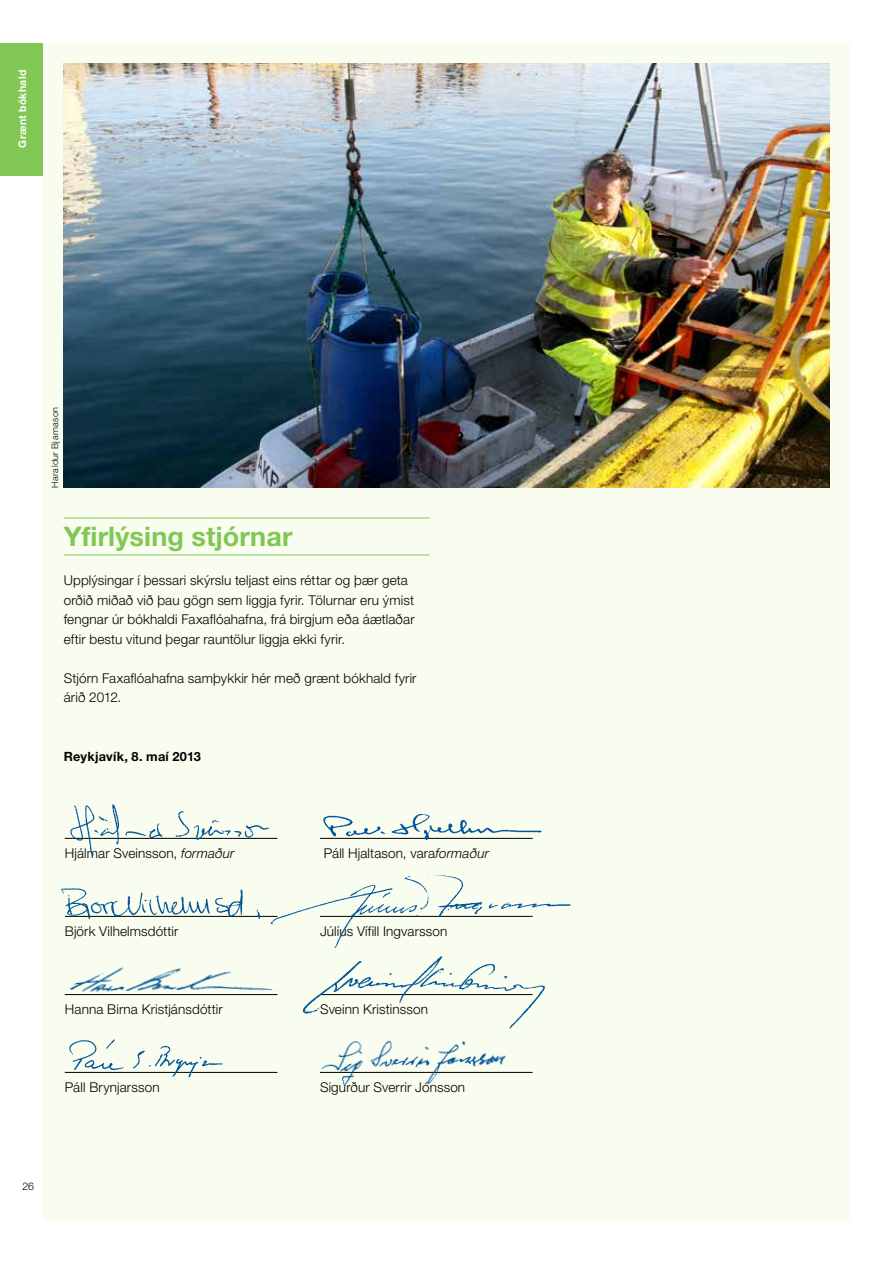
<style>
.page{position:relative;width:893px;height:1263px;background:#fff}
.page>*{position:absolute;margin:0;border:0;box-sizing:border-box;transform-origin:0 0}
.t1{font:700 27px "Helvetica Neue LT Std";letter-spacing:.005em;color:#81c754}
.t2{font:300 13.5px/19.5px "Helvetica Neue LT Std";letter-spacing:.01em;color:#000}
.t3{font:700 12.75px "Helvetica Neue LT Std";letter-spacing:.02em;color:#000}
.t4{font:700 10.5px "Helvetica Neue LT Std";letter-spacing:.03em;color:#fff}
.t5{font:300 10.5px "Helvetica Neue LT Std";color:#000}
.t6{font:300 9px "Helvetica Neue LT Std";letter-spacing:.045em;color:#000}
.s1{font-style:italic}
</style>
<div class="page">
<div style="left:43px;top:43px;width:807px;height:1177px;background:#f8fdef"></div>
<div style="left:0;top:43px;width:43px;height:133px;background:#81c754"></div>
<hr style="left:64px;top:518px;width:365px;height:1px;background:#81c754">
<hr style="left:64px;top:555px;width:365px;height:1px;background:#81c754">
<img style="left:64px;top:64px;width:765px;height:424px">
<hr style="left:65px;top:838px;width:212px;height:1px;background:#000">
<hr style="left:65px;top:916px;width:212px;height:1px;background:#000">
<hr style="left:65px;top:1072px;width:212px;height:1px;background:#000">
<hr style="left:320px;top:1072px;width:213px;height:1px;background:#000">
<img style="left:65px;top:804px;width:210px;height:52px">
<img style="left:320px;top:1040px;width:194px;height:47px">
<img style="left:64px;top:1039px;width:163px;height:39px">
<img style="left:267px;top:874px;width:304px;height:67px">
<img style="left:61px;top:888px;width:205px;height:31px">
<img style="left:320px;top:813px;width:222px;height:27px">
<img style="left:64px;top:967px;width:214px;height:29px">
<img style="left:302px;top:941px;width:243px;height:88px">
<p class="t4" style="left:16px;top:148px;width:79px;rotate:-90deg">Grænt bókhald</p>
<p class="t6" style="left:49px;top:488px;width:82px;rotate:-90deg">Haraldur Bjarnason</p>
<h1 class="t1" style="left:64px;top:520px;width:230px">Yfirlýsing stjórnar</h1>
<p class="t2" style="left:64px;top:570px;width:352px">Upplýsingar í þessari skýrslu teljast eins réttar og þær geta orðið miðað við þau gögn sem liggja fyrir. Tölurnar eru ýmist fengnar úr bókhaldi Faxaflóahafna, frá birgjum eða áætlaðar eftir bestu vitund þegar rauntölur liggja ekki fyrir.</p>
<p class="t2" style="left:64px;top:668px;width:354px">Stjórn Faxaflóahafna samþykkir hér með grænt bókhald fyrir árið 2012.</p>
<p class="t3" style="left:64px;top:748px;width:139px">Reykjavík, 8. maí 2013</p>
<p class="t2" style="left:65px;top:843px;width:171px">Hjálmar Sveinsson, <span class="s1">formaður</span></p>
<p class="t2" style="left:324px;top:843px;width:167px">Páll Hjaltason, vara<span class="s1">formaður</span></p>
<p class="t2" style="left:65px;top:921px;width:115px">Björk Vilhelmsdóttir</p>
<p class="t2" style="left:320px;top:921px;width:129px">Júlíus Vífill Ingvarsson</p>
<p class="t2" style="left:65px;top:999px;width:159px">Hanna Birna Kristjánsdóttir</p>
<p class="t2" style="left:320px;top:999px;width:109px">Sveinn Kristinsson</p>
<p class="t2" style="left:65px;top:1077px;width:96px">Páll Brynjarsson</p>
<p class="t2" style="left:320px;top:1077px;width:147px">Sigurður Sverrir Jónsson</p>
<p class="t5" style="left:22px;top:1179px;width:13px">26</p>
</div>
